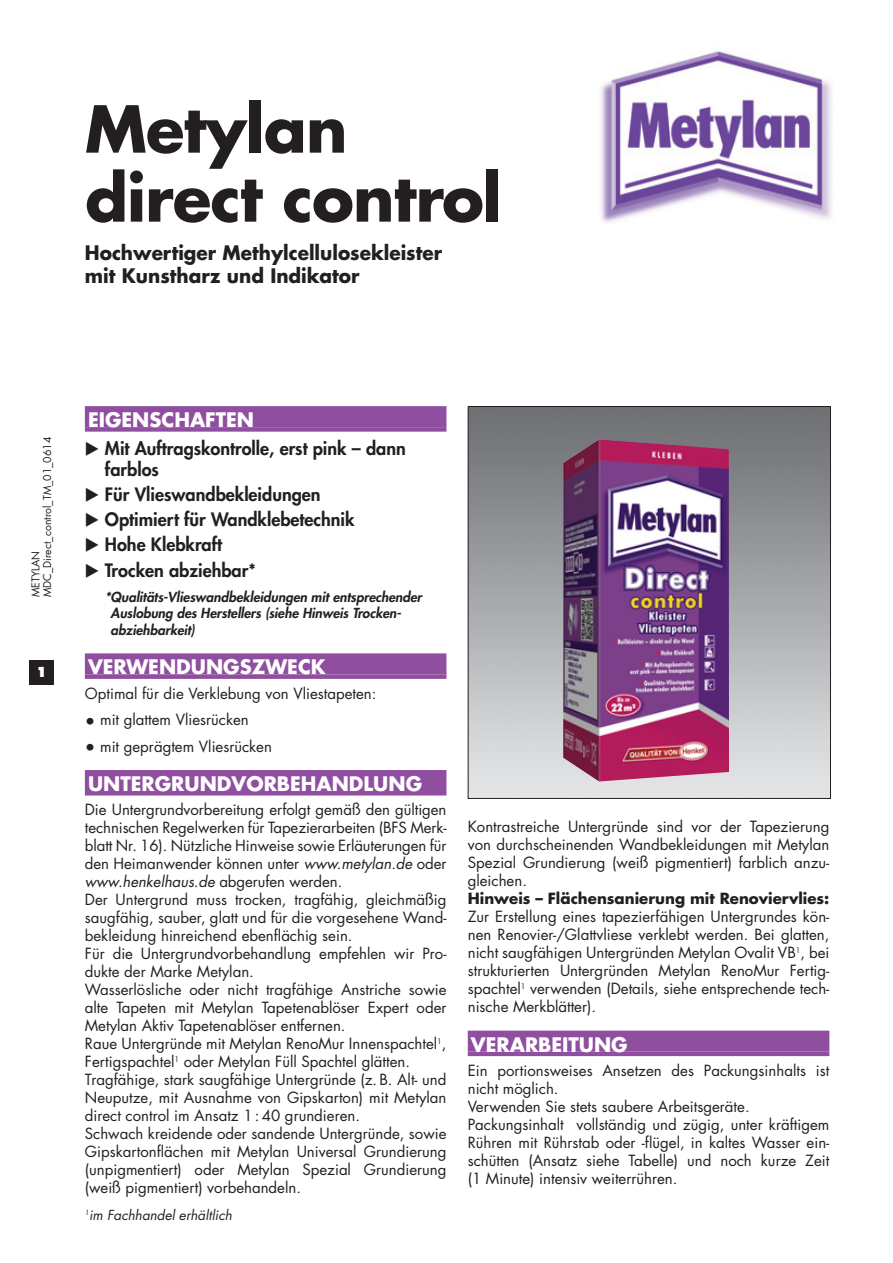
<style>
.page{position:relative;width:893px;height:1263px;background:#fff}
.page>*{position:absolute;margin:0;border:0;box-sizing:border-box;transform-origin:0 0}
.t1{font:700 63px/69px "Futura";letter-spacing:-.015em;color:#231f20}
.t2{font:700 19.5px "Futura";color:#fff}
.t3{font:700 19.5px/22.5px "Futura";color:#231f20;scale:.95 1}
.t4{font:800 18px/25.2px "Futura";color:#231f20}
.t5{font:15px/18px "Futura";color:#231f20;text-align:justify}
.t6{font:700 15px "Futura";color:#231f20}
.t7{font:italic 800 13.5px/16.5px "Futura";color:#231f20}
.t8{font:italic 13.5px "Futura";color:#231f20}
.t9{font:800 13.5px "Futura";color:#fff}
.t10{font:10.5px/11.6px "Futura";color:#231f20}
.s1{font-size:18px}
.s2{font-style:italic}
</style>
<div class="page">
<div style="left:468px;top:1031px;width:361px;height:21px;background:#8f4e9f"></div>
<hr style="left:468px;top:1052px;width:361px;height:4px;background:#8f4e9f">
<div style="left:30px;top:661px;width:24px;height:24px;background:#231f20"></div>
<div style="left:85px;top:653px;width:361px;height:21px;background:#8f4e9f"></div>
<div style="left:85px;top:674px;width:361px;height:5px;background:#8f4e9f"></div>
<div style="left:85px;top:770px;width:361px;height:21px;background:#8f4e9f"></div>
<div style="left:85px;top:791px;width:361px;height:5px;background:#8f4e9f"></div>
<img style="left:470px;top:408px;width:358px;height:389px">
<div style="left:468px;top:406px;width:362px;height:393px;border:1px solid #231f20"></div>
<img style="left:563px;top:440px;width:166px;height:341px">
<img style="left:601px;top:51px;width:231px;height:172px">
<div style="left:85px;top:406px;width:361px;height:21px;background:#8f4e9f"></div>
<div style="left:85px;top:427px;width:361px;height:5px;background:#8f4e9f"></div>
<h1 class="t1" style="left:85px;top:100px;width:418px">Metylan direct control</h1>
<h2 class="t3" style="left:85px;top:243px;width:377px">Hochwertiger Methylcellulosekleister mit Kunstharz und Indikator</h2>
<p class="t10" style="left:31px;top:597px;width:162px;rotate:-90deg">METYLAN<br>MDC_Direct_control_TM_01_0614</p>
<p class="t9" style="left:36px;top:666px;width:13px">1</p>
<h2 class="t2" style="left:88px;top:411px;width:167px">EIGENSCHAFTEN</h2>
<p class="t4" style="left:105px;top:439px;width:302px;line-height:21px">Mit Auftragskontrolle, erst pink – dann farblos</p>
<p class="t4" style="left:105px;top:483px;width:251px">Für Vlieswandbekleidungen<br>Optimiert für Wandklebetechnik<br>Hohe Klebkraft<br>Trocken abziehbar*</p>
<p class="t7" style="left:111px;top:589px;width:315px;text-indent:-6px">*Qualitäts-Vlieswandbekleidungen mit entsprechender<br>Auslobung des Herstellers (siehe Hinweis Trocken - abziehbarkeit)</p>
<h2 class="t2" style="left:88px;top:658px;width:239px">VERWENDUNGSZWECK</h2>
<p class="t5" style="left:85px;top:686px;width:293px">Optimal für die Verklebung von Vliestapeten:</p>
<p class="t5" style="left:85px;top:712px;width:165px"><span class="s1">•</span> mit glattem Vliesrücken</p>
<p class="t5" style="left:85px;top:739px;width:189px"><span class="s1">•</span> mit geprägtem Vliesrücken</p>
<h2 class="t2" style="left:88px;top:775px;width:335px">UNTERGRUNDVORBEHANDLUNG</h2>
<p class="t5" style="left:85px;top:802px;width:363px;text-align:left">Die Untergrundvorbereitung erfolgt gemäß den gültigen technischen Regelwerken für Tapezierarbeiten (BFS Merk&shy;blatt Nr. 16). Nützliche Hinweise sowie Erläuterungen für den Heimanwender können unter <span class="s2">www.metylan.de</span> oder <span class="s2">www.henkelhaus.de</span> abgerufen werden.<br>Der Untergrund muss trocken, tragfähig, gleichmäßig saugfähig, sauber, glatt und für die vorgesehene Wand&shy;bekleidung hinreichend ebenflächig sein.<br>Für die Untergrundvorbehandlung empfehlen wir Pro&shy;dukte der Marke Metylan.<br>Wasserlösliche oder nicht tragfähige Anstriche sowie alte Tapeten mit Metylan Tapetenablöser Expert oder Metylan Aktiv Tapetenablöser entfernen.<br>Raue Untergründe mit Metylan RenoMur Innenspachtel<sup>1</sup>, Fertigspachtel<sup>1</sup> oder Metylan Füll Spachtel glätten.<br>Tragfähige, stark saugfähige Untergründe (z. B. Alt- und Neuputze, mit Ausnahme von Gipskarton) mit Metylan direct control im Ansatz 1 :40 grundieren.<br>Schwach kreidende oder sandende Untergründe, sowie Gipskartonflächen mit Metylan Universal Grundierung (unpigmentiert) oder Metylan Spezial Grundierung (weiß pigmentiert) vorbehandeln.</p>
<p class="t8" style="left:85px;top:1209px;width:151px"><sup>1</sup>im Fachhandel erhältlich</p>
<p class="t5" style="left:468px;top:819px;width:363px">Kontrastreiche Untergründe sind vor der Tapezierung von durchscheinenden Wandbekleidungen mit Metylan Spezial Grundierung (weiß pigmentiert) farblich anzu&shy;gleichen.</p>
<p class="t6" style="left:468px;top:892px;width:363px">Hinweis – Flächensanierung mit Renoviervlies:</p>
<p class="t5" style="left:468px;top:909px;width:363px">Zur Erstellung eines tapezierfähigen Untergrundes kön&shy;nen Renovier-/Glattvliese verklebt werden. Bei glatten, nicht saugfähigen Untergründen Metylan Ovalit VB<sup>1</sup>, bei strukturierten Untergründen Metylan RenoMur Fertig&shy;spachtel<sup>1</sup> verwenden (Details, siehe entsprechende tech&shy;nische Merkblätter).</p>
<h2 class="t2" style="left:471px;top:1035px;width:158px">VERARBEITUNG</h2>
<p class="t5" style="left:468px;top:1063px;width:363px;text-align:left">Ein portionsweises Ansetzen des Packungsinhalts ist nicht möglich.<br>Verwenden Sie stets saubere Arbeitsgeräte.<br>Packungsinhalt vollständig und zügig, unter kräftigem Rühren mit Rührstab oder -flügel, in kaltes Wasser ein&shy;schütten (Ansatz siehe Tabelle) und noch kurze Zeit (1 Minute) intensiv weiterrühren.</p>
</div>
